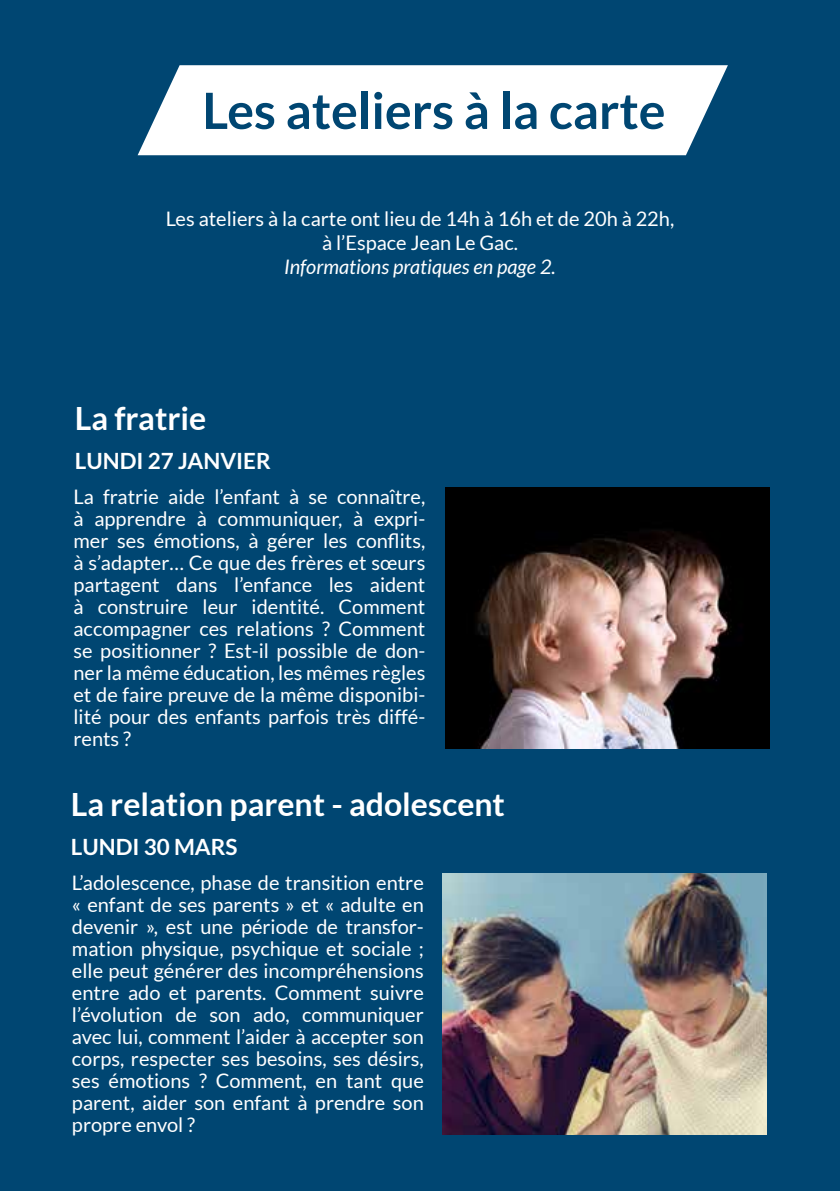
<style>
.page{position:relative;width:840px;height:1191px;background:#fff}
.page>*{position:absolute;margin:0;border:0;box-sizing:border-box;transform-origin:0 0}
.t1{font:700 50px "Lato";color:#004672}
.t2{font:700 32px "Lato";color:#fff}
.t3{font:700 22.4px "Lato";color:#fff}
.t4{font:20px/22px "Lato";color:#fff;text-align:justify}
.t5{font:italic 20px "Lato";color:#fff}
</style>
<div class="page">
<div style="left:0;top:0;width:839px;height:1191px;background:#004672"></div>
<img style="left:445px;top:488px;width:323px;height:260px">
<svg style="left:137px;top:65px;width:590px;height:90px;background:#ecf1f4"></svg>
<img style="left:442px;top:873px;width:323px;height:261px">
<h1 class="t1" style="left:202px;top:82px;width:464px">Les ateliers à la carte</h1>
<p class="t4" style="left:166px;top:207px;width:509px;line-height:24px;text-align:center">Les ateliers à la carte ont lieu de 14h à 16h et de 20h à 22h, à l’Espace Jean Le Gac.</p>
<p class="t5" style="left:284px;top:256px;width:273px">Informations pratiques en page 2.</p>
<h2 class="t2" style="left:75px;top:400px;width:133px">La fratrie</h2>
<p class="t3" style="left:75px;top:447px;width:197px">Lundi 27 janvier</p>
<p class="t4" style="left:73px;top:485px;width:353px">La fratrie aide l’enfant à se connaître, à apprendre à communiquer, à expri&shy;mer ses émotions, à gérer les conflits, à s’adapter… Ce que des frères et sœurs partagent dans l’enfance les aident à construire leur identité. Comment accompagner ces relations ? Comment se positionner ? Est-il possible de don&shy;ner la même éducation, les mêmes règles et de faire preuve de la même disponibi&shy;lité pour des enfants parfois très diffé&shy;rents ?</p>
<h2 class="t2" style="left:71px;top:786px;width:435px">La relation parent - adolescent</h2>
<p class="t3" style="left:71px;top:834px;width:166px">Lundi 30 mars</p>
<p class="t4" style="left:72px;top:871px;width:353px">L’adolescence, phase de transition entre « enfant de ses parents » et « adulte en devenir », est une période de transfor&shy;mation physique, psychique et sociale ; elle peut générer des incompréhensions entre ado et parents. Comment suivre l’évolution de son ado, communiquer avec lui, comment l’aider à accepter son corps, respecter ses besoins, ses désirs, ses émotions ? Comment, en tant que parent, aider son enfant à prendre son propre envol ?</p>
</div>
